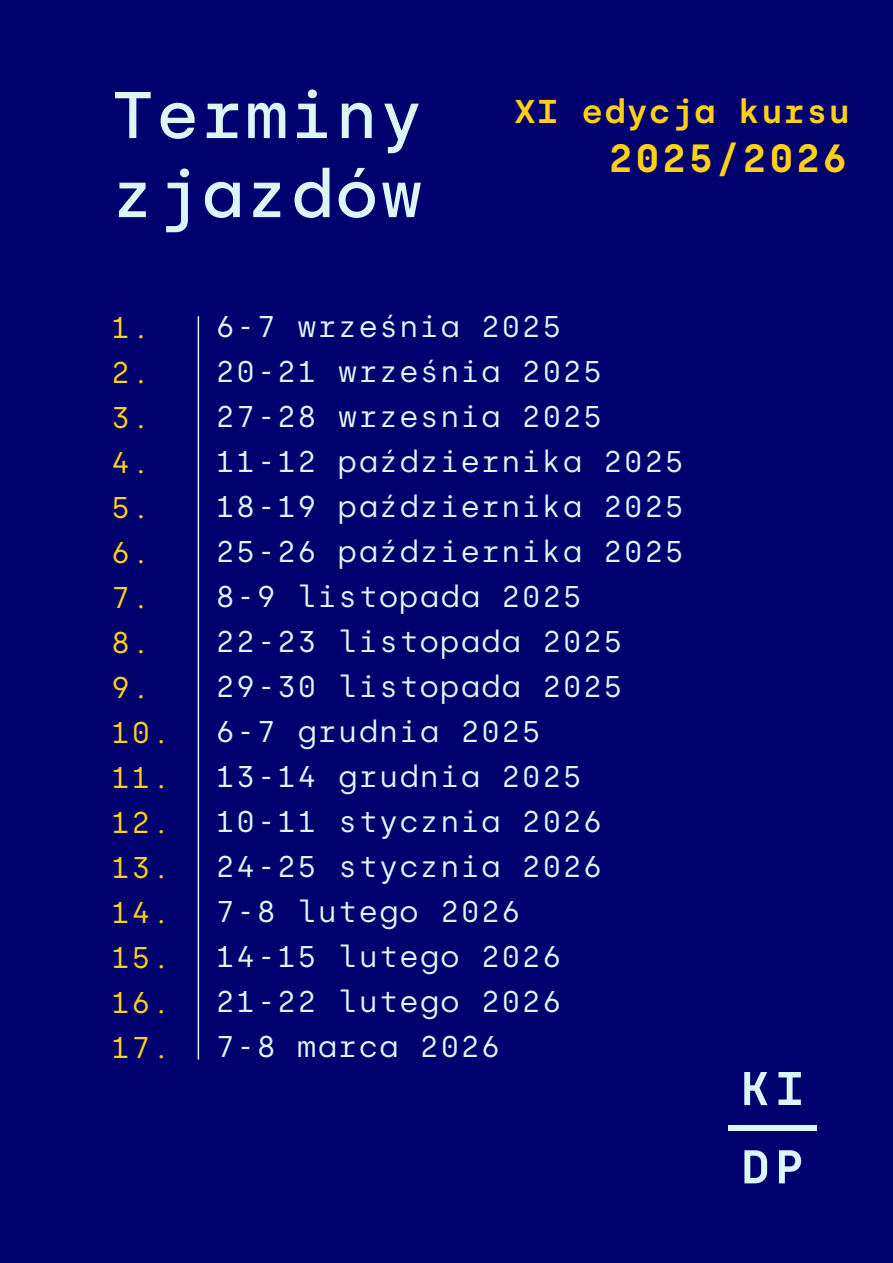
<style>
.page{position:relative;width:893px;height:1263px;background:#00006e}
.page>*{position:absolute;margin:0;border:0;box-sizing:border-box;transform-origin:0 0}
.t1{font:500 65.85px "Silka Mono";color:#dcf5f5}
.t2{font:600 39.45px "Silka Mono";color:#ffd114}
.t3{font:600 33px "Silka Mono";color:#ffd114}
.t4{font:30px/45px "Silka Mono";color:#dcf5f5}
.t5{font:30px/45px "Silka Mono";color:#ffd114}
</style>
<div class="page">
<svg style="left:778px;top:1072px;width:23px;height:33px"></svg>
<div style="left:728px;top:1125px;width:89px;height:5px;background:#dcf5f5"></div>
<svg style="left:744px;top:1072px;width:24px;height:33px"></svg>
<svg style="left:744px;top:1150px;width:23px;height:33px"></svg>
<svg style="left:779px;top:1150px;width:22px;height:33px"></svg>
<hr style="left:198px;top:316px;width:1px;height:743px;background:#dcf5f5">
<h1 class="t1" style="left:110px;top:76px;width:315px">Terminy</h1>
<p class="t3" style="left:514px;top:91px;width:338px">XI edycja kursu</p>
<h1 class="t1" style="left:110px;top:155px;width:315px">zjazdów</h1>
<h2 class="t2" style="left:607px;top:134px;width:242px">2025/2026</h2>
<p class="t5" style="left:110px;top:305px;width:63px">1.<br>2.<br>3.<br>4.<br>5.<br>6.<br>7.<br>8.<br>9.<br>10.<br>11.<br>12.<br>13.<br>14.<br>15.<br>16.<br>17.</p>
<p class="t4" style="left:215px;top:304px;width:471px">6-7 września 2025<br>20-21 września 2025<br>27-28 wrzesnia 2025<br>11-12 października 2025<br>18-19 października 2025<br>25-26 października 2025<br>8-9 listopada 2025<br>22-23 listopada 2025<br>29-30 listopada 2025<br>6-7 grudnia 2025<br>13-14 grudnia 2025<br>10-11 stycznia 2026<br>24-25 stycznia 2026<br>7-8 lutego 2026<br>14-15 lutego 2026<br>21-22 lutego 2026<br>7-8 marca 2026</p>
</div>
